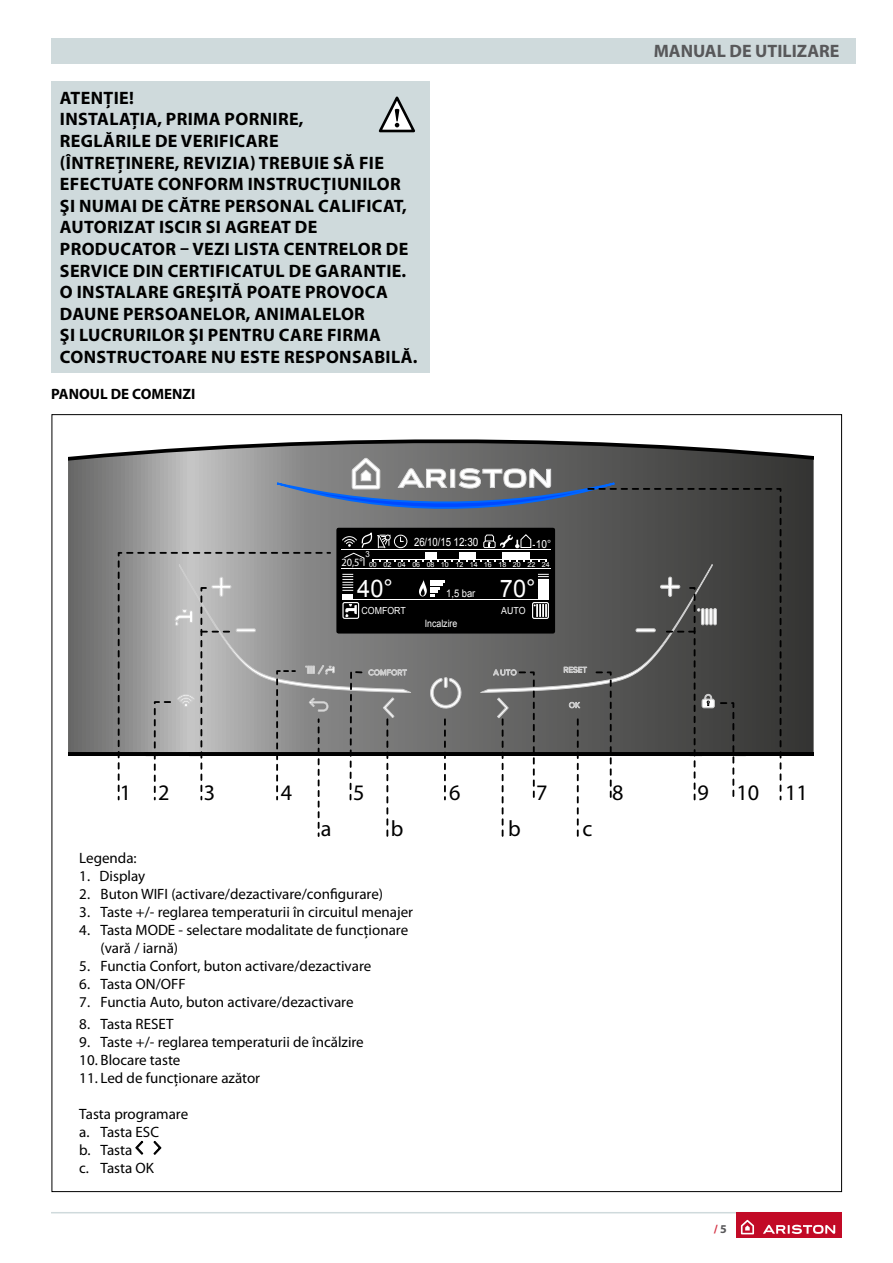
<style>
.page{position:relative;width:893px;height:1263px;background:#fff}
.page>*{position:absolute;margin:0;border:0;box-sizing:border-box;transform-origin:0 0}
.t1{font:24.3px "Arial";color:#fff}
.t2{font:22.2px "Myriad Pro";color:#000}
.t3{font:700 18px/21.6px "Myriad Pro";letter-spacing:.02em;color:#000}
.t4{font:700 18px "Myriad Pro";color:#58585a}
.t5{font:15px/18px "Myriad Pro";color:#000}
.t6{font:700 15px "Myriad Pro";color:#000}
.t7{font:700 12px "Myriad Pro";color:#d43345}
.t8{font:11.4px "Arial";color:#fff;scale:.84 1}
.t9{font:11.1px "Myriad Pro";color:#fff;scale:.93 1}
.t10{font:11.1px "Arial";color:#fff;scale:.91 1}
.t11{font:10.5px "Arial";color:#fff;scale:.89 1}
.t12{font:10.05px "Arial";color:#fff;scale:.87 1}
.t13{font:9.75px "Arial";color:#fff;scale:.9 1}
.t14{font:8.4px "Arial";color:#fff;scale:.93 1}
.t15{font:7.05px "Arial";color:#fff}
.s1{color:#58585a}
</style>
<div class="page">
<hr style="left:51px;top:1212px;width:791px;height:1px;background:#cfdadc">
<div style="left:736px;top:1212px;width:106px;height:26px;background:#c20a26"></div>
<svg style="left:741px;top:1220px;width:13px;height:14px"></svg>
<svg style="left:763px;top:1225px;width:72px;height:9px"></svg>
<div style="left:51px;top:38px;width:804px;height:26px;background:#cfdadc"></div>
<svg style="left:68px;top:439px;width:746px;height:313px;background:#737373"></svg>
<div style="left:336px;top:528px;width:219px;height:105px;border:4px solid #000"></div>
<hr style="left:68px;top:752px;width:746px;height:4px;background:#000">
<div style="left:341px;top:532px;width:210px;height:96px;background:#000"></div>
<svg style="left:483px;top:534px;width:52px;height:14px"></svg>
<hr style="left:341px;top:550px;width:210px;height:1px;background:#fff">
<hr style="left:341px;top:569px;width:210px;height:1px;background:#fff">
<hr style="left:342px;top:599px;width:207px;height:1px;background:#fff">
<hr style="left:372px;top:559px;width:174px;height:1px;background:#fff">
<div style="left:503px;top:553px;width:27px;height:6px;background:#fff"></div>
<div style="left:459px;top:553px;width:17px;height:6px;background:#fff"></div>
<svg style="left:219px;top:457px;width:398px;height:59px;background:#7c8390"></svg>
<svg style="left:473px;top:560px;width:113px;height:276px"></svg>
<svg style="left:117px;top:533px;width:350px;height:303px"></svg>
<svg style="left:586px;top:487px;width:196px;height:314px"></svg>
<svg style="left:135px;top:1141px;width:8px;height:14px"></svg>
<svg style="left:154px;top:1141px;width:7px;height:14px"></svg>
<div style="left:51px;top:82px;width:378px;height:291px;background:#cfdadc"></div>
<svg style="left:378px;top:96px;width:37px;height:37px"></svg>
<p class="t3" style="left:60px;top:87px;width:359px">ATENŢIE!<br>INSTALAŢIA, PRIMA PORNIRE,<br>REGLĂRILE DE VERIFICARE<br>(ÎNTREŢINERE, REVIZIA) TREBUIE SĂ FIE<br>EFECTUATE CONFORM INSTRUCŢIUNILOR<br>ŞI NUMAI DE CĂTRE PERSONAL CALIFICAT,<br>AUTORIZAT ISCIR SI AGREAT DE<br>PRODUCATOR – VEZI LISTA CENTRELOR DE<br>SERVICE DIN CERTIFICATUL DE GARANTIE.<br>O INSTALARE GREŞITĂ POATE PROVOCA<br>DAUNE PERSOANELOR, ANIMALELOR<br>ŞI LUCRURILOR ŞI PENTRU CARE FIRMA<br>CONSTRUCTOARE NU ESTE RESPONSABILĂ.</p>
<p class="t6" style="left:51px;top:386px;width:146px">PANOUL DE COMENZI</p>
<p class="t8" style="left:414px;top:534px;width:78px">26/10/15 12:30</p>
<p class="t10" style="left:536px;top:536px;width:18px">10°</p>
<p class="t14" style="left:365px;top:549px;width:6px">3</p>
<p class="t15" style="left:369px;top:560px;width:182px">00 02 04 06 08 10 12 14 16 18 20 22 24</p>
<p class="t9" style="left:341px;top:556px;width:24px">20,5°</p>
<h1 class="t1" style="left:357px;top:573px;width:37px">40°</h1>
<h1 class="t1" style="left:500px;top:573px;width:37px">70°</h1>
<p class="t11" style="left:446px;top:586px;width:34px">1,5 bar</p>
<p class="t13" style="left:362px;top:604px;width:51px">COMFORT</p>
<p class="t12" style="left:425px;top:617px;width:39px">Incalzire</p>
<p class="t13" style="left:501px;top:604px;width:28px">AUTO</p>
<p class="t4" style="left:654px;top:41px;width:187px">MANUAL DE UTILIZARE</p>
<h2 class="t2" style="left:120px;top:780px;width:51px">1 2</h2>
<h2 class="t2" style="left:204px;top:780px;width:13px">3</h2>
<h2 class="t2" style="left:281px;top:780px;width:13px">4</h2>
<h2 class="t2" style="left:353px;top:780px;width:13px">5</h2>
<h2 class="t2" style="left:449px;top:780px;width:13px">6</h2>
<h2 class="t2" style="left:536px;top:780px;width:13px">7</h2>
<h2 class="t2" style="left:612px;top:780px;width:13px">8</h2>
<h2 class="t2" style="left:697px;top:780px;width:112px">9 10 11</h2>
<h2 class="t2" style="left:321px;top:816px;width:12px">a</h2>
<h2 class="t2" style="left:391px;top:816px;width:14px">b</h2>
<h2 class="t2" style="left:508px;top:816px;width:14px">b</h2>
<h2 class="t2" style="left:583px;top:816px;width:11px">c</h2>
<p class="t5" style="left:79px;top:849px;width:59px">Legenda:</p>
<p class="t5" style="left:79px;top:867px;width:68px">1. Display</p>
<p class="t5" style="left:79px;top:885px;width:305px">2. Buton WIFI (activare/dezactivare/confi gurare)</p>
<p class="t5" style="left:79px;top:903px;width:335px">3. Taste +/- reglarea temperaturii în circuitul menajer</p>
<p class="t5" style="left:101px;top:921px;width:309px;text-indent:-21px">4. Tasta MODE - selectare modalitate de funcţionare (vară / iarnă)</p>
<p class="t5" style="left:79px;top:957px;width:293px">5. Functia Confort, buton activare/dezactivare</p>
<p class="t5" style="left:79px;top:975px;width:108px">6. Tasta ON/OFF</p>
<p class="t5" style="left:79px;top:993px;width:276px">7. Functia Auto, buton activare/dezactivare</p>
<p class="t5" style="left:79px;top:1015px;width:96px">8. Tasta RESET</p>
<p class="t5" style="left:79px;top:1033px;width:286px">9. Taste +/- reglarea temperaturii de încălzire</p>
<p class="t5" style="left:79px;top:1051px;width:103px">10. Blocare taste</p>
<p class="t5" style="left:79px;top:1069px;width:182px">11. Led de funcţionare azător</p>
<p class="t5" style="left:79px;top:1105px;width:110px">Tasta programare a. Tasta ESC<br>b. Tasta<br>c. Tasta OK</p>
<p class="t7" style="left:714px;top:1222px;width:15px">/ <span class="s1">5</span></p>
</div>
